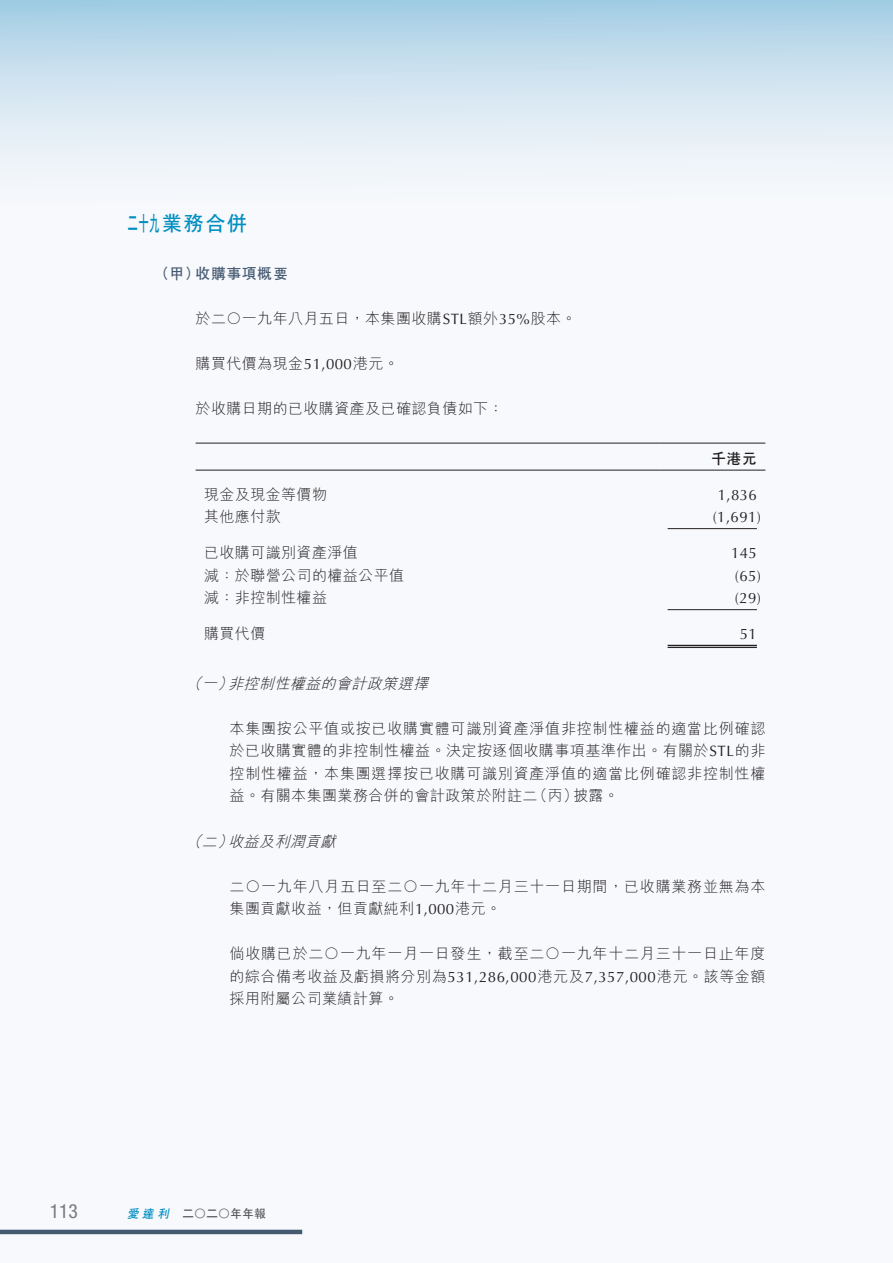
<style>
.page{position:relative;width:893px;height:1263px;background:#f7f9fc}
.page>*{position:absolute;margin:0;border:0;box-sizing:border-box;transform-origin:0 0}
.t1{font:700 21px "C Hei 2 HK";letter-spacing:.03em;color:#008ec1;scale:.5 1}
.t2{font:condensed 19.5px "Helvetica Neue LT Std";color:#76787b}
.t3{font:300 15px/22.5px "M Hei HK";letter-spacing:.03em;color:#231f20;text-align:justify}
.t4{font:300 15px/22.5px "M Hei HK";letter-spacing:.05em;color:#231f20}
.t5{font:italic 300 15px "M Hei HK";color:#231f20}
.t6{font:15px "Optima LT Std";letter-spacing:.03em;color:#231f20}
.t7{font:700 15px "C Hei 2 HK";letter-spacing:.03em;color:#455971}
.t8{font:700 15px "C Hei 2 HK";color:#231f20}
.t9{font:700 12px "C Hei 2 HK";color:#57585a}
.t10{font:italic 700 12px "C Hei 2 HK";color:#008ec1}
.s1{font-family:"Optima LT Std";font-weight:400}
</style>
<div class="page">
<div style="left:0;top:0;width:893px;height:212px;background:linear-gradient(to bottom,#aad0e6,#fffefe)"></div>
<hr style="left:0;top:1230px;width:302px;height:4px;background:#455971">
<hr style="left:196px;top:443px;width:463px;height:1px;background:#231f20">
<hr style="left:659px;top:443px;width:106px;height:1px;background:#231f20">
<hr style="left:196px;top:470px;width:463px;height:1px;background:#231f20">
<hr style="left:659px;top:470px;width:106px;height:1px;background:#231f20">
<hr style="left:668px;top:528px;width:89px;height:1px;background:#231f20">
<hr style="left:668px;top:609px;width:89px;height:1px;background:#231f20">
<hr style="left:668px;top:645px;width:89px;height:1px;background:#231f20">
<hr style="left:668px;top:647px;width:89px;height:1px;background:#231f20">
<h1 class="t1" style="left:128px;top:208px;width:241px">二十九業務合併</h1>
<p class="t7" style="left:196px;top:263px;width:94px">收購事項概要</p>
<p class="t7" style="left:154px;top:263px;width:47px">（甲）</p>
<p class="t3" style="left:196px;top:307px;width:382px">於二○一九年八月五日，本集團收購<span class="s1">STL</span>額外<span class="s1">35%</span>股本。</p>
<p class="t3" style="left:196px;top:352px;width:205px">購買代價為現金<span class="s1">51,000</span>港元。</p>
<p class="t3" style="left:196px;top:397px;width:309px">於收購日期的已收購資產及已確認負債如下：</p>
<p class="t3" style="left:204px;top:483px;width:124px">現金及現金等價物</p>
<p class="t3" style="left:204px;top:505px;width:78px">其他應付款</p>
<p class="t3" style="left:204px;top:541px;width:155px">已收購可識別資產淨值</p>
<p class="t3" style="left:204px;top:564px;width:202px">減：於聯營公司的權益公平值</p>
<p class="t3" style="left:204px;top:586px;width:124px">減：非控制性權益</p>
<p class="t3" style="left:204px;top:622px;width:63px">購買代價</p>
<p class="t5" style="left:228px;top:676px;width:206px">非控制性權益的會計政策選擇</p>
<p class="t5" style="left:187px;top:676px;width:20px">（</p>
<p class="t5" style="left:217px;top:676px;width:20px">）</p>
<p class="t5" style="left:202px;top:676px;width:20px">一</p>
<p class="t8" style="left:711px;top:447px;width:47px">千港元</p>
<p class="t6" style="left:718px;top:486px;width:41px">1,836</p>
<p class="t6" style="left:713px;top:509px;width:50px">)1,691(</p>
<p class="t6" style="left:731px;top:545px;width:27px">145</p>
<p class="t6" style="left:735px;top:567px;width:28px">)65(</p>
<p class="t6" style="left:735px;top:590px;width:28px">)29(</p>
<p class="t6" style="left:740px;top:626px;width:19px">51</p>
<p class="t4" style="left:230px;top:717px;width:537px">本集團按公平值或按已收購實體可識別資產淨值非控制性權益的適當比例確認</p>
<p class="t3" style="left:230px;top:739px;width:537px">於已收購實體的非控制性權益。決定按逐個收購事項基準作出。有關於<span class="s1">STL</span>的非</p>
<p class="t4" style="left:230px;top:762px;width:537px">控制性權益，本集團選擇按已收購可識別資產淨值的適當比例確認非控制性權</p>
<p class="t3" style="left:573px;top:784px;width:47px">披露。</p>
<p class="t3" style="left:532px;top:784px;width:47px">（丙）</p>
<p class="t3" style="left:230px;top:784px;width:309px">益。有關本集團業務合併的會計政策於附註二</p>
<p class="t5" style="left:228px;top:833px;width:113px">收益及利潤貢獻</p>
<p class="t5" style="left:187px;top:833px;width:20px">（</p>
<p class="t5" style="left:217px;top:833px;width:20px">）</p>
<p class="t5" style="left:202px;top:833px;width:20px">二</p>
<p class="t4" style="left:230px;top:874px;width:537px">二○一九年八月五日至二○一九年十二月三十一日期間，已收購業務並無為本集團貢獻收益，但貢獻純利<span class="s1">1,000</span>港元。</p>
<p class="t3" style="left:230px;top:942px;width:537px">倘收購已於二○一九年一月一日發生，截至二○一九年十二月三十一日止年度的綜合備考收益及虧損將分別為<span class="s1">531,286,000</span>港元及<span class="s1">7,357,000</span>港元。該等金額採用附屬公司業績計算。</p>
<h2 class="t2" style="left:50px;top:1200px;width:30px">113</h2>
<p class="t10" style="left:127px;top:1205px;width:47px">愛達利</p>
<p class="t9" style="left:182px;top:1205px;width:85px">二○二○年年報</p>
</div>
